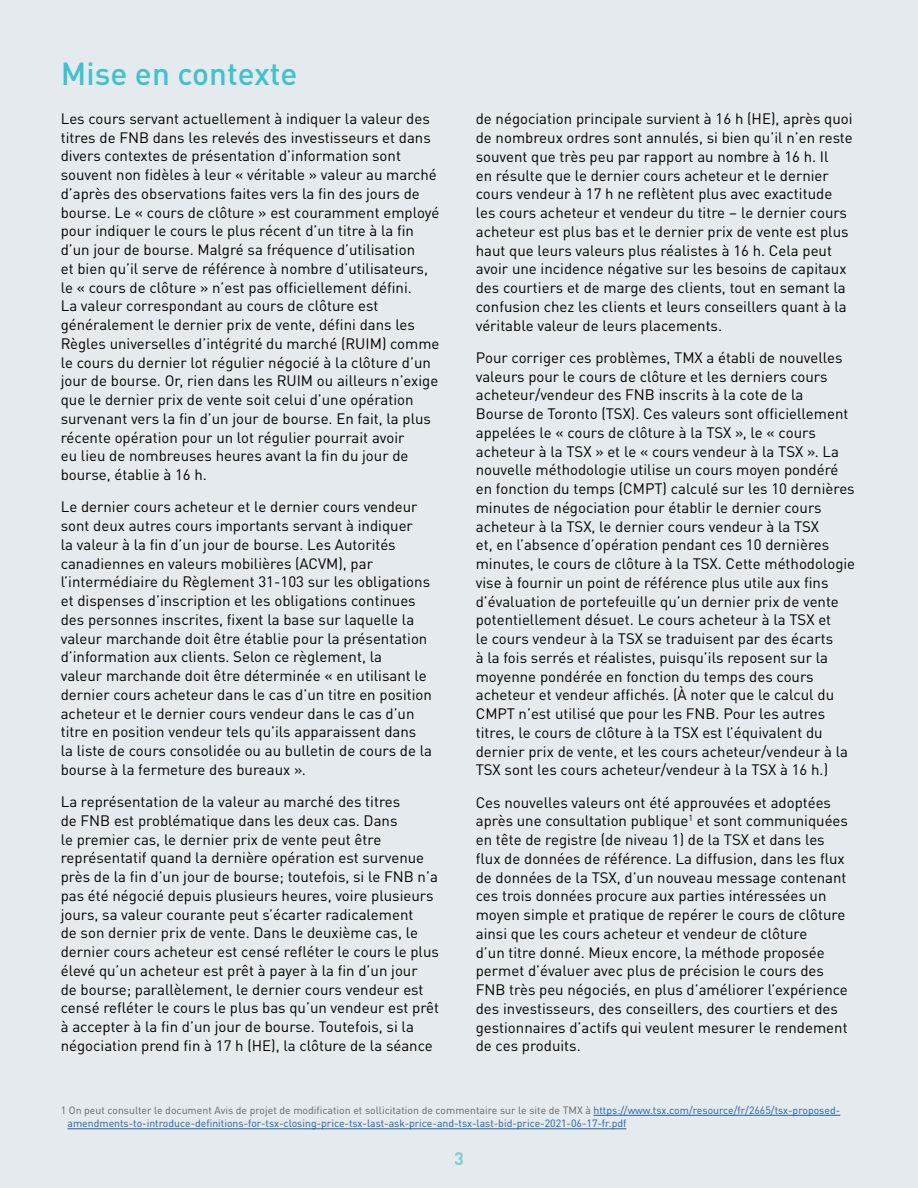
<style>
.page{position:relative;width:918px;height:1188px;background:#e4eaee}
.page>*{position:absolute;margin:0;border:0;box-sizing:border-box;transform-origin:0 0}
.t1{font:500 31.5px "DIN Pro";color:#40c2cc}
.t2{font:700 18px "DIN Pro";color:#40c2cc}
.t3{font:15px/18.8px "DIN Pro";color:#000}
.t4{font:10.5px/13.5px "DIN Pro";color:#215e9e}
.s1{color:#636466}
</style>
<div class="page">
<hr style="left:594px;top:1115px;width:246px;height:1px;background:#215e9e">
<hr style="left:68px;top:1129px;width:558px;height:1px;background:#215e9e">
<h1 class="t1" style="left:61px;top:49px;width:238px">Mise en contexte</h1>
<p class="t3" style="left:61px;top:108px;width:380px">Les cours servant actuellement à indiquer la valeur des titres de FNB dans les relevés des investisseurs et dans divers contextes de présentation d’information sont souvent non fidèles à leur « véritable » valeur au marché d’après des observations faites vers la fin des jours de bourse. Le « cours de clôture » est couramment employé pour indiquer le cours le plus récent d’un titre à la fin d’un jour de bourse. Malgré sa fréquence d’utilisation<br>et bien qu’il serve de référence à nombre d’utilisateurs, le « cours de clôture » n’est pas officiellement défini.<br>La valeur correspondant au cours de clôture est généralement le dernier prix de vente, défini dans les Règles universelles d’intégrité du marché (RUIM) comme le cours du dernier lot régulier négocié à la clôture d’un jour de bourse. Or, rien dans les RUIM ou ailleurs n’exige que le dernier prix de vente soit celui d’une opération survenant vers la fin d’un jour de bourse. En fait, la plus récente opération pour un lot régulier pourrait avoir<br>eu lieu de nombreuses heures avant la fin du jour de bourse, établie à 16 h.</p>
<p class="t3" style="left:61px;top:497px;width:373px">Le dernier cours acheteur et le dernier cours vendeur sont deux autres cours importants servant à indiquer<br>la valeur à la fin d’un jour de bourse. Les Autorités canadiennes en valeurs mobilières (ACVM), par l’intermédiaire du Règlement 31-103 sur les obligations et dispenses d’inscription et les obligations continues des personnes inscrites, fixent la base sur laquelle la valeur marchande doit être établie pour la présentation d’information aux clients. Selon ce règlement, la<br>valeur marchande doit être déterminée « en utilisant le dernier cours acheteur dans le cas d’un titre en position acheteur et le dernier cours vendeur dans le cas d’un titre en position vendeur tels qu’ils apparaissent dans la liste de cours consolidée ou au bulletin de cours de la bourse à la fermeture des bureaux ».</p>
<p class="t3" style="left:61px;top:791px;width:380px">La représentation de la valeur au marché des titres<br>de FNB est problématique dans les deux cas. Dans<br>le premier cas, le dernier prix de vente peut être représentatif quand la dernière opération est survenue près de la fin d’un jour de bourse; toutefois, si le FNB n’a pas été négocié depuis plusieurs heures, voire plusieurs jours, sa valeur courante peut s’écarter radicalement<br>de son dernier prix de vente. Dans le deuxième cas, le dernier cours acheteur est censé refléter le cours le plus élevé qu’un acheteur est prêt à payer à la fin d’un jour<br>de bourse; parallèlement, le dernier cours vendeur est censé refléter le cours le plus bas qu’un vendeur est prêt à accepter à la fin d’un jour de bourse. Toutefois, si la négociation prend fin à 17 h (HE), la clôture de la séance</p>
<p class="t3" style="left:476px;top:109px;width:379px">de négociation principale survient à 16 h (HE), après quoi de nombreux ordres sont annulés, si bien qu’il n’en reste souvent que très peu par rapport au nombre à 16 h. Il<br>en résulte que le dernier cours acheteur et le dernier cours vendeur à 17 h ne reflètent plus avec exactitude les cours acheteur et vendeur du titre – le dernier cours acheteur est plus bas et le dernier prix de vente est plus haut que leurs valeurs plus réalistes à 16 h. Cela peut avoir une incidence négative sur les besoins de capitaux des courtiers et de marge des clients, tout en semant la confusion chez les clients et leurs conseillers quant à la véritable valeur de leurs placements.</p>
<p class="t3" style="left:476px;top:347px;width:381px">Pour corriger ces problèmes, TMX a établi de nouvelles valeurs pour le cours de clôture et les derniers cours acheteur/vendeur des FNB inscrits à la cote de la<br>Bourse de Toronto (TSX). Ces valeurs sont officiellement appelées le « cours de clôture à la TSX », le « cours acheteur à la TSX » et le « cours vendeur à la TSX ». La nouvelle méthodologie utilise un cours moyen pondéré en fonction du temps (CMPT) calculé sur les 10 dernières minutes de négociation pour établir le dernier cours acheteur à la TSX, le dernier cours vendeur à la TSX<br>et, en l’absence d’opération pendant ces 10 dernières minutes, le cours de clôture à la TSX. Cette méthodologie vise à fournir un point de référence plus utile aux fins d’évaluation de portefeuille qu’un dernier prix de vente potentiellement désuet. Le cours acheteur à la TSX et<br>le cours vendeur à la TSX se traduisent par des écarts<br>à la fois serrés et réalistes, puisqu’ils reposent sur la moyenne pondérée en fonction du temps des cours acheteur et vendeur affichés. (À noter que le calcul du CMPT n’est utilisé que pour les FNB. Pour les autres titres, le cours de clôture à la TSX est l’équivalent du dernier prix de vente, et les cours acheteur/vendeur à la TSX sont les cours acheteur/vendeur à la TSX à 16 h.)</p>
<p class="t3" style="left:476px;top:792px;width:374px">Ces nouvelles valeurs ont été approuvées et adoptées après une consultation publique<sup>1</sup> et sont communiquées en tête de registre (de niveau 1) de la TSX et dans les flux de données de référence. La diffusion, dans les flux de données de la TSX, d’un nouveau message contenant ces trois données procure aux parties intéressées un moyen simple et pratique de repérer le cours de clôture ainsi que les cours acheteur et vendeur de clôture<br>d’un titre donné. Mieux encore, la méthode proposée permet d’évaluer avec plus de précision le cours des FNB très peu négociés, en plus d’améliorer l’expérience des investisseurs, des conseillers, des courtiers et des gestionnaires d’actifs qui veulent mesurer le rendement de ces produits.</p>
<p class="t4" style="left:68px;top:1103px;width:774px;text-indent:-7px"><span class="s1">1 On peut consulter le document Avis de projet de modification et sollicitation de commentaire sur le site de TMX à</span> https://www.tsx.com/resource/fr/2665/tsx-proposed&shy;amendments-to-introduce-definitions-for-tsx-closing-price-tsx-last-ask-price-and-tsx-last-bid-price-2021-06-17-fr.pdf</p>
<p class="t2" style="left:454px;top:1144px;width:11px">3</p>
</div>
